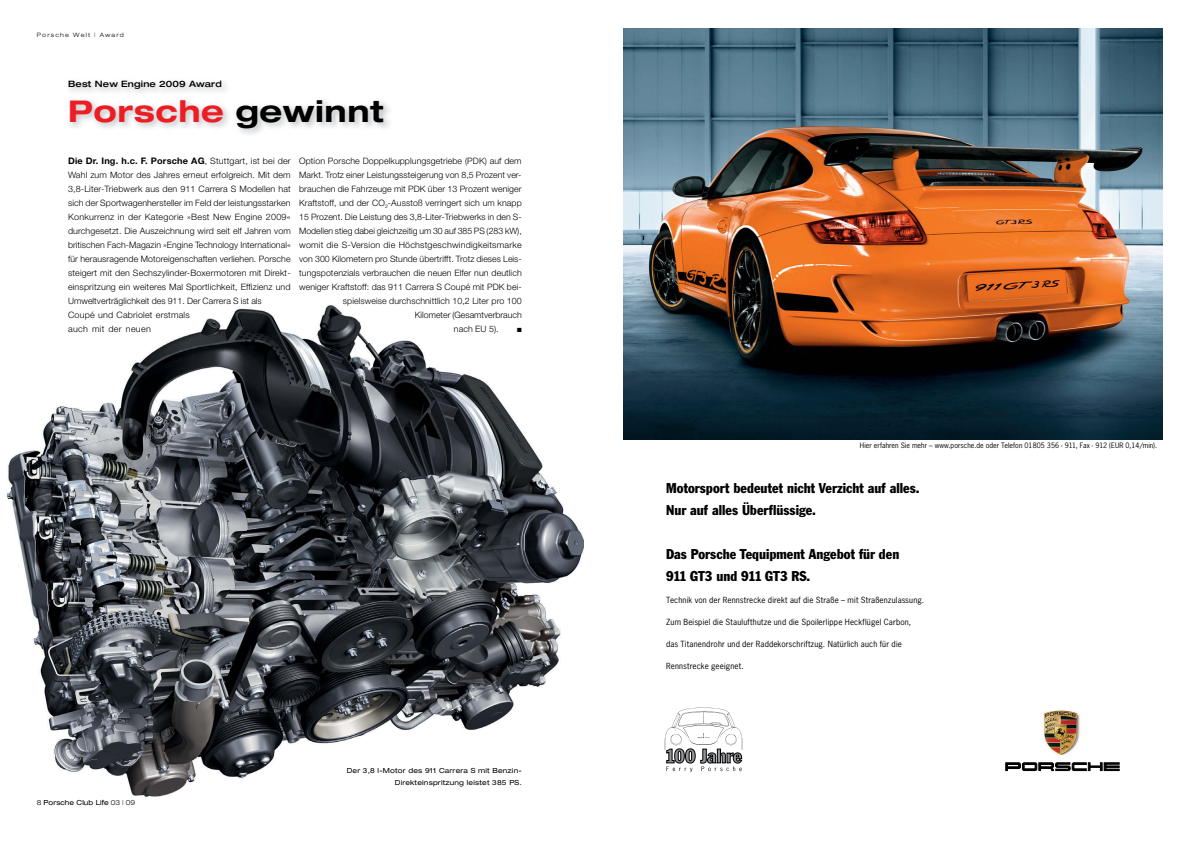
<style>
.page{position:relative;width:1191px;height:842px;background:#fff}
.page>*{position:absolute;margin:0;border:0;box-sizing:border-box;transform-origin:0 0}
.t1{font:700 expanded 30px "Helvetica Neue";letter-spacing:.02em;color:#ed1d24}
.t2{font:condensed 14px/22px "Porsche Franklin Gothic";color:#000}
.t3{font:700 9px "Helvetica Neue";letter-spacing:.02em;color:#000}
.t4{font:300 8.8px/14px "Helvetica Neue";letter-spacing:.01em;color:#000}
.t5{font:500 expanded 8.8px "Helvetica Neue";letter-spacing:.02em;color:#000}
.t6{font:8px "Porsche News Gothic";letter-spacing:.025em;color:#000}
.t7{font:7px "Porsche News Gothic";letter-spacing:.005em;color:#000}
.t8{font:expanded 7px/12px "Helvetica Neue";letter-spacing:.025em;color:#000;text-align:right}
.t9{font:expanded 7px "Helvetica Neue";letter-spacing:.005em;color:#000}
.t10{font:300 expanded 6px "Helvetica Neue";letter-spacing:.2em;color:#000}
.t11{font:6px "Zapf Dingbats ITC";color:#000}
.s1{color:#fff}
.s2{color:#000}
.s3{font-weight:300;font-size:8.8px}
.s4{font-weight:300}
</style>
<div class="page">
<img style="left:6px;top:305px;width:577px;height:492px">
<svg style="left:1005px;top:762px;width:114px;height:9px"></svg>
<img style="left:1043px;top:710px;width:37px;height:45px">
<svg style="left:664px;top:708px;width:78px;height:64px"></svg>
<img style="left:623px;top:28px;width:539px;height:411px">
<p class="t10" style="left:37px;top:31px;width:93px">Porsche Welt | Award<span class="s1">a</span></p>
<p class="t5" style="left:68px;top:78px;width:155px">Best New Engine 2009 Award</p>
<h1 class="t1" style="left:68px;top:92px;width:317px">Porsche <span class="s2">gewinnt</span></h1>
<p class="t3" style="left:68px;top:155px;width:224px">Die Dr. Ing. h.c. F. Porsche AG<span class="s3">, Stuttgart, ist bei der</span></p>
<p class="t4" style="left:68px;top:167px;width:224px">Wahl zum Motor des Jahres erneut erfolgreich. Mit dem 3,8-Liter-Triebwerk aus den 911 Carrera S Modellen hat sich der Sportwagenhersteller im Feld der leistungsstarken Konkurrenz in der Kategorie »Best New Engine 2009« durchgesetzt. Die Auszeichnung wird seit elf Jahren vom britischen Fach-Magazin »Engine Technology International« für herausragende Motoreigenschaften verliehen. Porsche steigert mit den Sechszylinder-Boxermotoren mit Direkt&shy;einspritzung ein weiteres Mal Sportlichkeit, Effizienz und Umweltverträglichkeit des 911. Der Carrera S ist als<br>Coupé und Cabriolet erstmals<br>auch mit der neuen</p>
<p class="t4" style="left:299px;top:153px;width:224px">Option Porsche Doppelkupplungsgetriebe (PDK) auf dem</p>
<p class="t4" style="left:299px;top:167px;width:224px">Markt. Trotz einer Leistungssteigerung von 8,5 Prozent ver-</p>
<p class="t4" style="left:299px;top:181px;width:224px">brauchen die Fahrzeuge mit PDK über 13 Prozent weniger</p>
<p class="t4" style="left:299px;top:195px;width:224px">Kraftstoff, und der CO<sub>2</sub>-Ausstoß verringert sich um knapp</p>
<p class="t4" style="left:299px;top:209px;width:224px">15 Prozent. Die Leistung des 3,8-Liter-Triebwerks in den S-</p>
<p class="t4" style="left:299px;top:223px;width:224px">Modellen stieg dabei gleichzeitig um 30 auf 385 PS (283 kW),</p>
<p class="t4" style="left:299px;top:237px;width:224px">womit die S-Version die Höchstgeschwindigkeitsmarke</p>
<p class="t4" style="left:299px;top:251px;width:224px">von 300 Kilometern pro Stunde übertrifft. Trotz dieses Leis-</p>
<p class="t4" style="left:299px;top:265px;width:224px">tungspotenzials verbrauchen die neuen Elfer nun deutlich</p>
<p class="t4" style="left:299px;top:279px;width:224px">weniger Kraftstoff: das 911 Carrera S Coupé mit PDK bei-</p>
<p class="t4" style="left:343px;top:293px;width:180px">spielsweise durchschnittlich 10,2 Liter pro 100</p>
<p class="t4" style="left:415px;top:307px;width:108px">Kilometer (Gesamtverbrauch</p>
<p class="t4" style="left:454px;top:321px;width:46px">nach EU 5).</p>
<p class="t11" style="left:517px;top:327px;width:6px">■</p>
<p class="t9" style="left:37px;top:798px;width:100px"><span class="s4">8</span> Porsche Club Life <span class="s4">03 | 09</span></p>
<p class="t8" style="left:347px;top:764px;width:176px">Der 3,8 l-Motor des 911 Carrera S mit Benzin-<br>Direkteinspritzung leistet 385 PS.</p>
<p class="t7" style="left:860px;top:441px;width:299px">Hier erfahren Sie mehr – www.porsche.de oder Telefon 01805 356 - 911, Fax - 912 (EUR 0,14/min).</p>
<h2 class="t2" style="left:666px;top:477px;width:255px">Motorsport bedeutet nicht Verzicht auf alles.<br>Nur auf alles Überflüssige.</h2>
<h2 class="t2" style="left:666px;top:543px;width:235px">Das Porsche Tequipment Angebot für den<br>911 GT3 und 911 GT3 RS.</h2>
<p class="t6" style="left:666px;top:595px;width:259px">Technik von der Rennstrecke direkt auf die Straße – mit Straßenzulassung.</p>
<p class="t6" style="left:666px;top:617px;width:247px">Zum Beispiel die Staulufthutze und die Spoilerlippe Heckflügel Carbon,</p>
<p class="t6" style="left:666px;top:639px;width:237px">das Titanendrohr und der Raddekorschriftzug. Natürlich auch für die</p>
<p class="t6" style="left:666px;top:661px;width:79px">Rennstrecke geeignet.</p>
</div>
